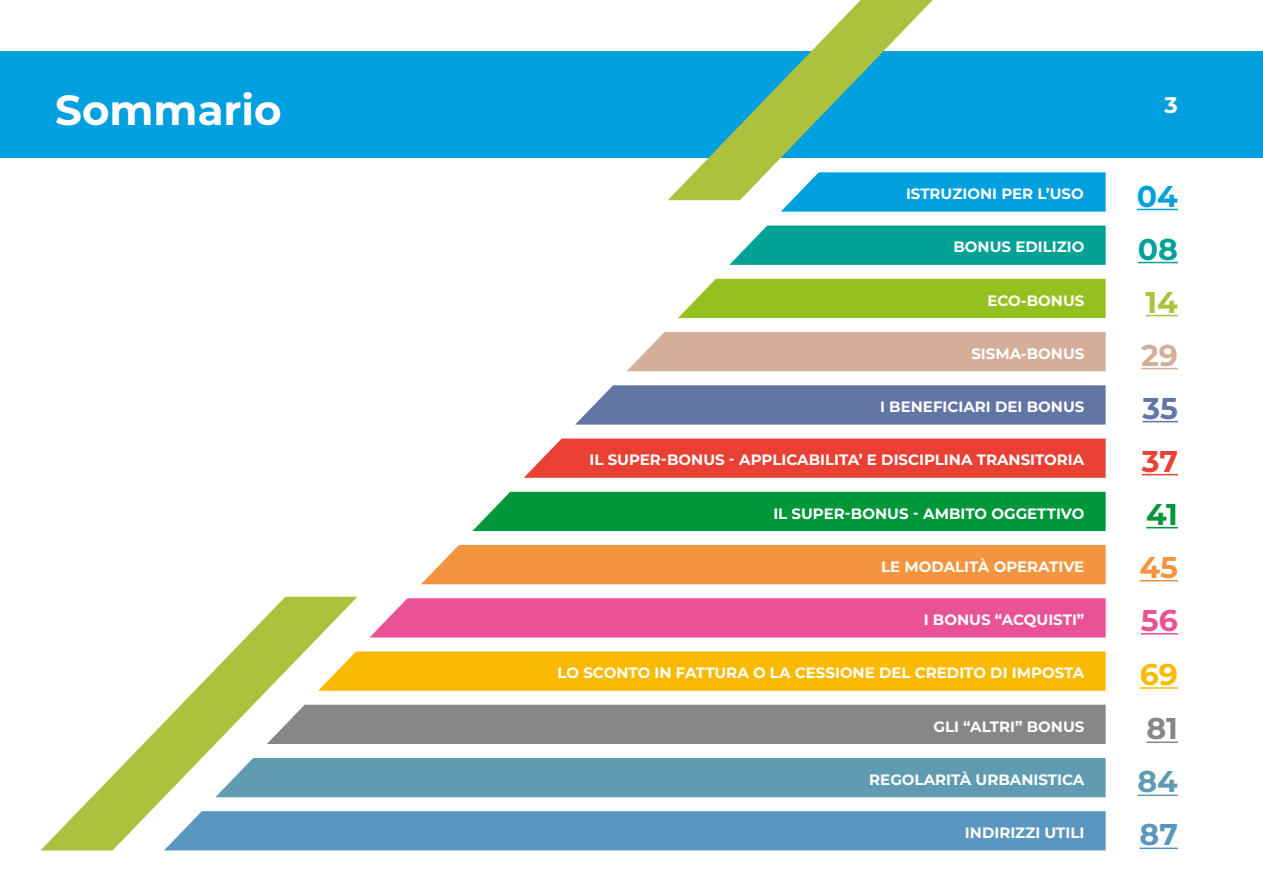
<style>
.page{position:relative;width:1263px;height:893px;background:#fff}
.page>*{position:absolute;margin:0;border:0;box-sizing:border-box;transform-origin:0 0}
.t1{font:700 42px "Montserrat";color:#fff}
.t2{font:700 30px "Montserrat";color:#00a295}
.t3{font:700 30px "Montserrat";color:#adc13e}
.t4{font:700 30px "Montserrat";color:#d5ae9a}
.t5{font:700 30px "Montserrat";color:#6275a4}
.t6{font:700 30px "Montserrat";color:#e84133}
.t7{font:700 30px "Montserrat";color:#f4943f}
.t8{font:700 30px "Montserrat";color:#ea5297}
.t9{font:700 30px "Montserrat";color:#fbba00}
.t10{font:700 30px "Montserrat";color:#878787}
.t11{font:700 30px "Montserrat";color:#5f9cb2}
.t12{font:700 30px "Montserrat";color:#00a0de}
.t13{font:700 30px "Montserrat";color:#00973a}
.t14{font:700 30px "Montserrat";color:#5a96c0}
.t15{font:700 22.5px "Montserrat";color:#fff}
.t16{font:700 15px "Montserrat";color:#fff}
</style>
<div class="page">
<div style="left:0;top:51px;width:1263px;height:107px;background:#00a0de"></div>
<div style="left:781px;top:172px;width:325px;height:40px;background:#00a0de"></div>
<div style="left:472px;top:492px;width:634px;height:39px;background:#00973a"></div>
<svg style="left:729px;top:226px;width:377px;height:39px;background:#0da79a"></svg>
<div style="left:678px;top:279px;width:428px;height:39px;background:#95c11f"></div>
<div style="left:627px;top:332px;width:479px;height:39px;background:#d5ae9a"></div>
<svg style="left:575px;top:385px;width:531px;height:40px;background:#6a7ca8"></svg>
<svg style="left:524px;top:438px;width:582px;height:40px;background:#e94a3d"></svg>
<div style="left:421px;top:545px;width:685px;height:39px;background:#f4943f"></div>
<div style="left:370px;top:598px;width:736px;height:39px;background:#ea5297"></div>
<div style="left:357px;top:651px;width:749px;height:40px;background:#fbba00"></div>
<div style="left:357px;top:705px;width:749px;height:39px;background:#878787"></div>
<div style="left:357px;top:758px;width:749px;height:39px;background:#5f9cb2"></div>
<div style="left:357px;top:811px;width:749px;height:39px;background:#5a96c0"></div>
<svg style="left:668px;top:0;width:265px;height:200px"></svg>
<svg style="left:41px;top:597px;width:316px;height:253px"></svg>
<hr style="left:1138px;top:262px;width:40px;height:1px;background:#00a295">
<hr style="left:1145px;top:315px;width:33px;height:1px;background:#adc13e">
<hr style="left:1141px;top:368px;width:37px;height:1px;background:#d5ae9a">
<hr style="left:1142px;top:421px;width:36px;height:1px;background:#6275a4">
<hr style="left:1142px;top:474px;width:36px;height:1px;background:#e84133">
<hr style="left:1139px;top:580px;width:39px;height:1px;background:#f4943f">
<hr style="left:1141px;top:633px;width:37px;height:1px;background:#ea5297">
<hr style="left:1140px;top:687px;width:38px;height:2px;background:#fbba00">
<hr style="left:1146px;top:741px;width:32px;height:2px;background:#878787">
<hr style="left:1137px;top:794px;width:41px;height:2px;background:#5f9cb2">
<hr style="left:1137px;top:209px;width:41px;height:1px;background:#00a0de">
<hr style="left:1146px;top:527px;width:32px;height:1px;background:#00973a">
<hr style="left:1139px;top:848px;width:39px;height:1px;background:#5a96c0">
<h1 class="t1" style="left:55px;top:79px;width:228px">Sommario</h1>
<p class="t16" style="left:906px;top:183px;width:179px">ISTRUZIONI PER L’USO</p>
<p class="t16" style="left:953px;top:236px;width:132px">BONUS EDILIZIO</p>
<p class="t16" style="left:987px;top:290px;width:98px">ECO-BONUS</p>
<p class="t16" style="left:971px;top:343px;width:114px">SISMA-BONUS</p>
<p class="t16" style="left:880px;top:396px;width:206px">I BENEFICIARI DEI BONUS</p>
<p class="t16" style="left:589px;top:449px;width:496px">IL SUPER-BONUS - APPLICABILITA’ E DISCIPLINA TRANSITORIA</p>
<p class="t16" style="left:773px;top:502px;width:312px">IL SUPER-BONUS - AMBITO OGGETTIVO</p>
<p class="t16" style="left:881px;top:556px;width:205px">LE MODALITÀ OPERATIVE</p>
<p class="t16" style="left:924px;top:609px;width:162px">I BONUS “ACQUISTI”</p>
<p class="t16" style="left:558px;top:662px;width:528px">LO SCONTO IN FATTURA O LA CESSIONE DEL CREDITO DI IMPOSTA</p>
<p class="t16" style="left:933px;top:715px;width:152px">GLI “ALTRI” BONUS</p>
<p class="t16" style="left:869px;top:769px;width:217px">REGOLARITÀ URBANISTICA</p>
<p class="t16" style="left:965px;top:822px;width:121px">INDIRIZZI UTILI</p>
<h3 class="t15" style="left:1164px;top:89px;width:15px">3</h3>
<h2 class="t12" style="left:1137px;top:174px;width:43px">04</h2>
<h2 class="t2" style="left:1138px;top:227px;width:42px">08</h2>
<h2 class="t3" style="left:1145px;top:280px;width:34px">14</h2>
<h2 class="t4" style="left:1141px;top:333px;width:38px">29</h2>
<h2 class="t5" style="left:1142px;top:386px;width:37px">35</h2>
<h2 class="t6" style="left:1142px;top:439px;width:38px">37</h2>
<h2 class="t13" style="left:1146px;top:492px;width:33px">41</h2>
<h2 class="t7" style="left:1139px;top:545px;width:40px">45</h2>
<h2 class="t8" style="left:1141px;top:598px;width:38px">56</h2>
<h2 class="t9" style="left:1140px;top:653px;width:40px">69</h2>
<h2 class="t10" style="left:1146px;top:707px;width:33px">81</h2>
<h2 class="t11" style="left:1137px;top:760px;width:42px">84</h2>
<h2 class="t14" style="left:1139px;top:813px;width:40px">87</h2>
</div>
